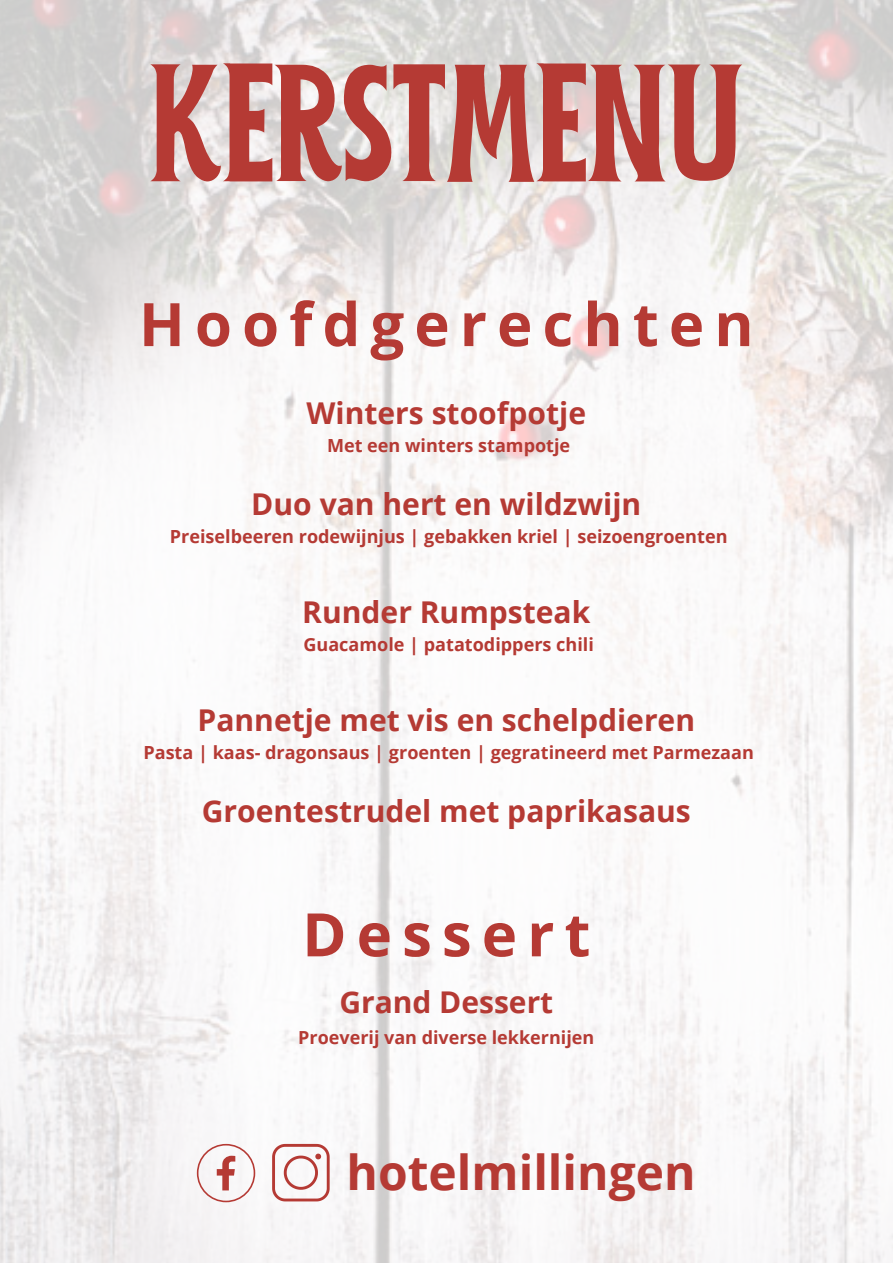
<style>
.page{position:relative;width:893px;height:1264px;background:#fff}
.page>*{position:absolute;margin:0;border:0;box-sizing:border-box;transform-origin:0 0}
.t1{font:211.65px "Welder Miles";color:#b53a34}
.t2{font:700 60px "Open Sans";letter-spacing:.165em;color:#b53a34}
.t3{font:700 48px "Open Sans";color:#b53a34}
.t4{font:700 30px "Open Sans";color:#b53a34}
.t5{font:700 18px "Open Sans";color:#b53a34}
</style>
<div class="page">
<img style="left:0;top:0;width:892px;height:1262px">
<svg style="left:197px;top:1143px;width:58px;height:59px"></svg>
<svg style="left:272px;top:1143px;width:57px;height:58px"></svg>
<p class="t1" style="left:149px;top:14px;width:595px">KERSTMENU</p>
<p class="t2" style="left:139px;top:282px;width:616px">Hoofdgerechten</p>
<p class="t4" style="left:306px;top:392px;width:281px">Winters stoofpotje</p>
<p class="t5" style="left:327px;top:432px;width:245px">Met een winters stampotje</p>
<p class="t4" style="left:251px;top:483px;width:391px">Duo van hert en wildzwijn</p>
<p class="t5" style="left:170px;top:523px;width:559px">Preiselbeeren rodewijnjus | gebakken kriel | seizoengroenten</p>
<p class="t4" style="left:302px;top:590px;width:290px">Runder Rumpsteak</p>
<p class="t5" style="left:303px;top:631px;width:292px">Guacamole | patatodippers chili</p>
<p class="t4" style="left:197px;top:698px;width:499px">Pannetje met vis en schelpdieren</p>
<p class="t5" style="left:143px;top:739px;width:612px">Pasta | kaas- dragonsaus | groenten | gegratineerd met Parmezaan</p>
<p class="t4" style="left:202px;top:789px;width:490px">Groentestrudel met paprikasaus</p>
<p class="t2" style="left:302px;top:892px;width:290px">Dessert</p>
<p class="t4" style="left:339px;top:980px;width:215px">Grand Dessert</p>
<p class="t5" style="left:298px;top:1024px;width:297px">Proeverij van diverse lekkernijen</p>
<p class="t3" style="left:346px;top:1138px;width:351px">hotelmillingen</p>
</div>
